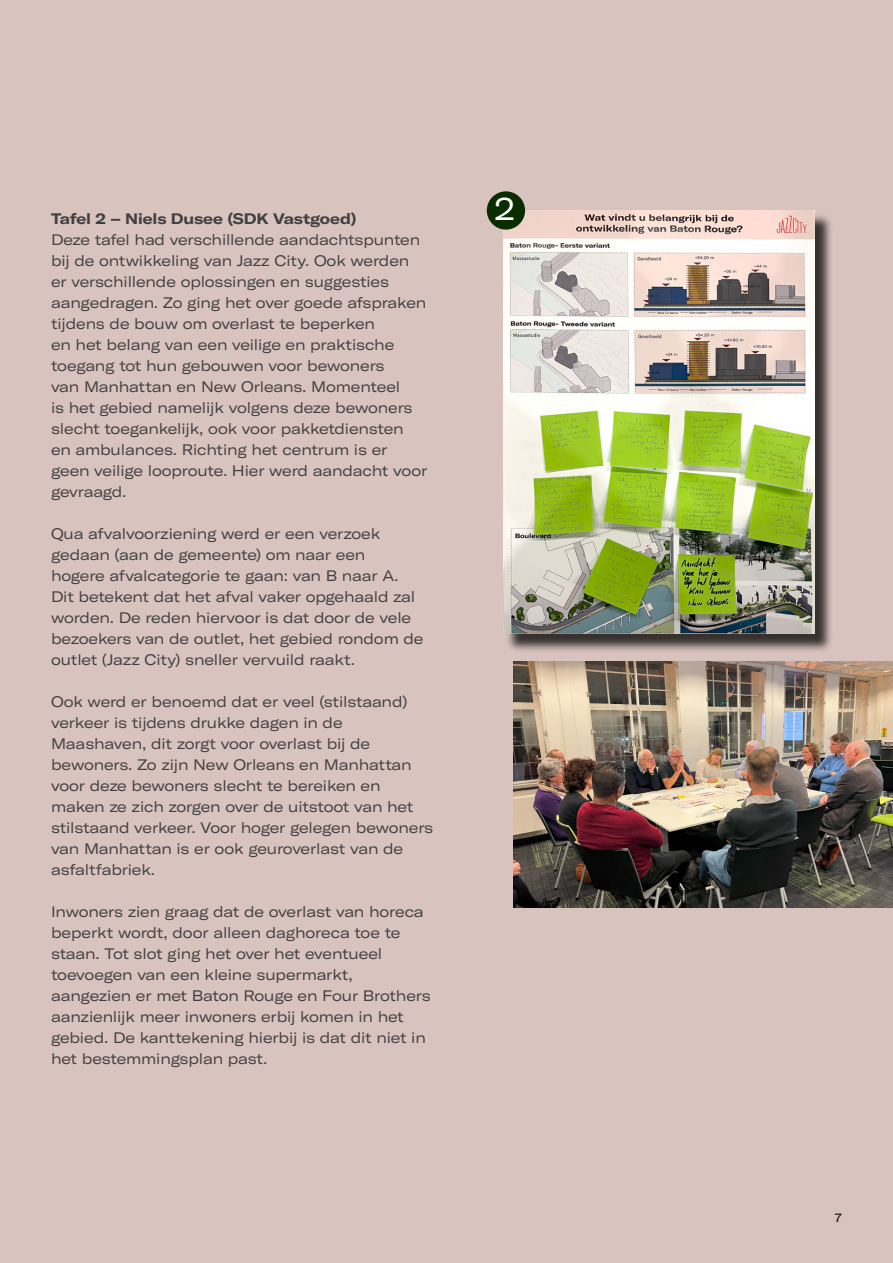
<style>
.page{position:relative;width:893px;height:1263px;background:#d9c3be}
.page>*{position:absolute;margin:0;border:0;box-sizing:border-box;transform-origin:0 0}
.t1{font:expanded 31.5px "GT America";color:#fff}
.t2{font:expanded 15px/21px "GT America";letter-spacing:-.01em;color:#414042}
.t3{font:700 expanded 15px "GT America";letter-spacing:-.01em;color:#414042}
.t4{font:expanded 12px "GT America";color:#000}
</style>
<div class="page">
<div style="left:506px;top:213px;width:327px;height:440px;background:#000;opacity:.75"></div>
<img style="left:503px;top:211px;width:311px;height:423px">
<img style="left:514px;top:661px;width:379px;height:247px">
<div style="left:487px;top:191px;width:38px;height:39px;background:#0a2d00;border-radius:50%"></div>
<p class="t3" style="left:51px;top:210px;width:307px">Tafel 2 – Niels Dusee (SDK Vastgoed)</p>
<p class="t2" style="left:51px;top:230px;width:378px">Deze tafel had verschillende aandachtspunten bij de ontwikkeling van Jazz City. Ook werden er verschillende oplossingen en suggesties aangedragen. Zo ging het over goede afspraken tijdens de bouw om overlast te beperken<br>en het belang van een veilige en praktische toegang tot hun gebouwen voor bewoners<br>van Manhattan en New Orleans. Momenteel<br>is het gebied namelijk volgens deze bewoners slecht toegankelijk, ook voor pakketdiensten en ambulances. Richting het centrum is er geen veilige looproute. Hier werd aandacht voor gevraagd.</p>
<p class="t2" style="left:51px;top:524px;width:374px">Qua afvalvoorziening werd er een verzoek gedaan (aan de gemeente) om naar een<br>hogere afvalcategorie te gaan: van B naar A.<br>Dit betekent dat het afval vaker opgehaald zal worden. De reden hiervoor is dat door de vele bezoekers van de outlet, het gebied rondom de outlet (Jazz City) sneller vervuild raakt.</p>
<p class="t2" style="left:51px;top:692px;width:384px">Ook werd er benoemd dat er veel (stilstaand) verkeer is tijdens drukke dagen in de Maashaven, dit zorgt voor overlast bij de bewoners. Zo zijn New Orleans en Manhattan voor deze bewoners slecht te bereiken en maken ze zich zorgen over de uitstoot van het stilstaand verkeer. Voor hoger gelegen bewoners van Manhattan is er ook geuroverlast van de asfaltfabriek.</p>
<p class="t2" style="left:51px;top:902px;width:381px">Inwoners zien graag dat de overlast van horeca beperkt wordt, door alleen daghoreca toe te staan. Tot slot ging het over het eventueel toevoegen van een kleine supermarkt, aangezien er met Baton Rouge en Four Brothers aanzienlijk meer inwoners erbij komen in het gebied. De kanttekening hierbij is dat dit niet in het bestemmingsplan past.</p>
<h1 class="t1" style="left:494px;top:190px;width:22px">2</h1>
<p class="t4" style="left:835px;top:1210px;width:8px">7</p>
</div>
